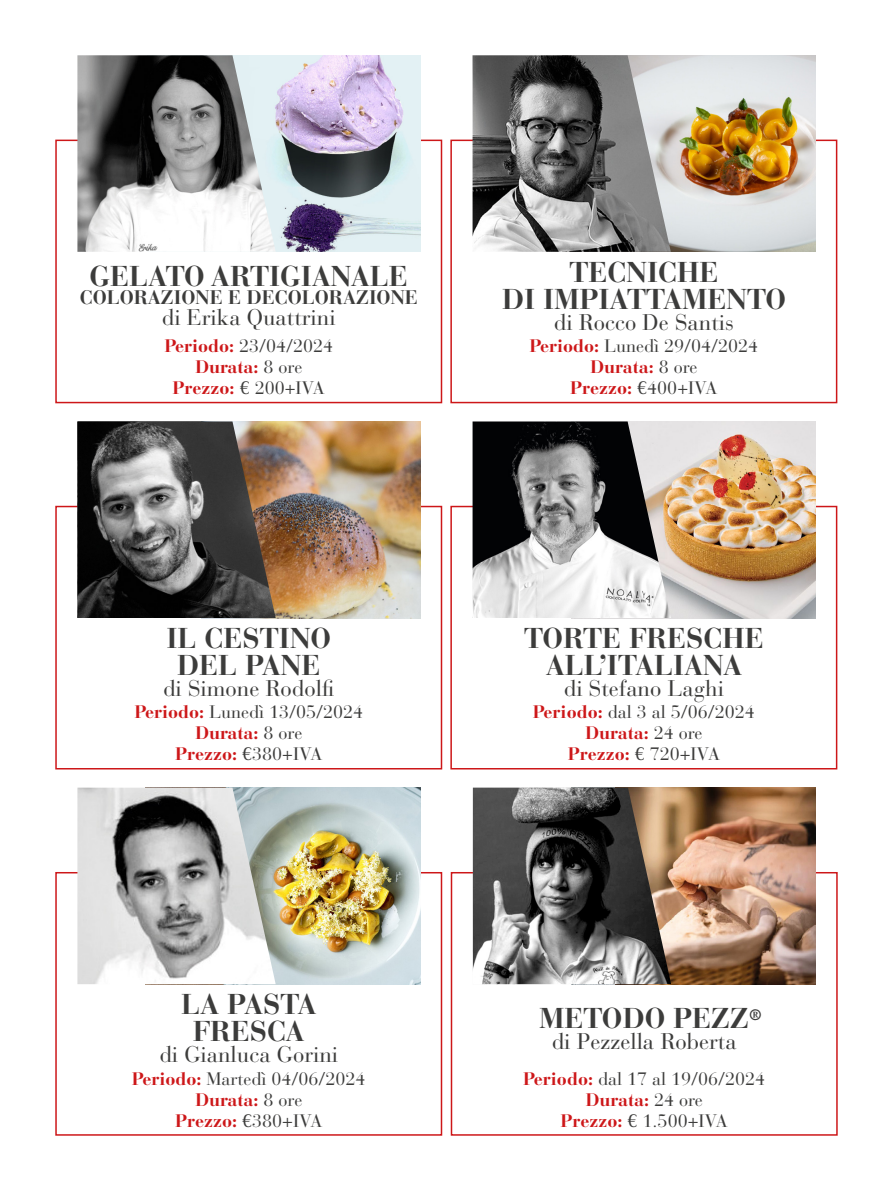
<style>
.page{position:relative;width:893px;height:1191px;background:#fff}
.page>*{position:absolute;margin:0;border:0;box-sizing:border-box;transform-origin:0 0}
.t1{font:700 28.5px/27px "Bauer Bodoni Std";color:#3c3c3b;text-align:center}
.t2{font:22.5px "Bauer Bodoni Std";color:#3c3c3b}
.t3{font:700 19.5px "Bauer Bodoni Std";color:#3c3c3b}
.t4{font:18px/21px "Bauer Bodoni Std";color:#3c3c3b;text-align:center}
.t5{font:700 18px/21px "Bauer Bodoni Std";color:#cd1719;text-align:center}
.t6{font:700 15px "Bauer Bodoni Std";color:#3c3c3b}
.s1{font-weight:400;color:#3c3c3b}
.s2{font-weight:700;color:#cd1719}
</style>
<div class="page">
<div style="left:450px;top:140px;width:387px;height:263px;border:2px solid #cd1719"></div>
<img style="left:671px;top:55px;width:144px;height:197px">
<img style="left:473px;top:55px;width:198px;height:197px">
<div style="left:450px;top:506px;width:387px;height:263px;border:2px solid #cd1719"></div>
<img style="left:671px;top:421px;width:144px;height:197px">
<img style="left:473px;top:421px;width:198px;height:197px">
<div style="left:55px;top:140px;width:387px;height:263px;border:2px solid #cd1719"></div>
<img style="left:276px;top:55px;width:144px;height:197px">
<img style="left:77px;top:55px;width:199px;height:197px">
<div style="left:55px;top:506px;width:387px;height:263px;border:2px solid #cd1719"></div>
<img style="left:77px;top:421px;width:125px;height:197px">
<img style="left:202px;top:421px;width:218px;height:197px">
<div style="left:55px;top:872px;width:387px;height:263px;border:2px solid #cd1719"></div>
<img style="left:276px;top:787px;width:144px;height:197px">
<img style="left:77px;top:787px;width:199px;height:197px">
<div style="left:451px;top:872px;width:387px;height:263px;border:2px solid #cd1719"></div>
<img style="left:473px;top:787px;width:143px;height:197px">
<img style="left:616px;top:787px;width:199px;height:197px">
<h1 class="t1" style="left:90px;top:263px;width:320px">GELATO ARTIGIANALE</h1>
<p class="t3" style="left:80px;top:286px;width:340px">COLORAZIONE E DECOLORAZIONE</p>
<p class="t2" style="left:162px;top:304px;width:175px">di Erika Quattrini</p>
<p class="t5" style="left:164px;top:335px;width:170px">Periodo: <span class="s1">23/04/2024<br></span>Durata: <span class="s1">8 ore<br></span>Prezzo: <span class="s1">€ 200+IVA</span></p>
<h1 class="t1" style="left:502px;top:258px;width:286px">TECNICHE<br>DI IMPIATTAMENTO</h1>
<p class="t2" style="left:554px;top:309px;width:182px">di Rocco De Santis</p>
<p class="t4" style="left:529px;top:336px;width:230px"><span class="s2">Periodo:</span> Lunedì 29/04/2024<br><span class="s2">Durata:</span> 8 ore<br><span class="s2">Prezzo:</span> €400+IVA</p>
<h1 class="t1" style="left:166px;top:625px;width:166px">IL CESTINO<br>DEL PANE</h1>
<p class="t2" style="left:163px;top:675px;width:173px">di Simone Rodolfi</p>
<p class="t4" style="left:134px;top:702px;width:230px"><span class="s2">Periodo:</span> Lunedì 13/05/2024<br><span class="s2">Durata:</span> 8 ore<br><span class="s2">Prezzo:</span> €380+IVA</p>
<h1 class="t1" style="left:524px;top:625px;width:241px">TORTE FRESCHE<br>ALL’ITALIANA</h1>
<p class="t2" style="left:564px;top:675px;width:162px">di Stefano Laghi</p>
<p class="t4" style="left:533px;top:702px;width:223px"><span class="s2">Periodo:</span> dal 3 al 5/06/2024<br><span class="s2">Durata:</span> 24 ore<br><span class="s2">Prezzo:</span> € 720+IVA</p>
<h1 class="t1" style="left:181px;top:991px;width:137px">LA PASTA<br>FRESCA</h1>
<p class="t2" style="left:159px;top:1041px;width:180px">di Gianluca Gorini</p>
<p class="t4" style="left:132px;top:1068px;width:235px"><span class="s2">Periodo:</span> Martedì 04/06/2024<br><span class="s2">Durata:</span> 8 ore<br><span class="s2">Prezzo:</span> €380+IVA</p>
<h1 class="t1" style="left:539px;top:1004px;width:211px">METODO PEZZ</h1>
<p class="t2" style="left:552px;top:1027px;width:186px">di Pezzella Roberta</p>
<p class="t4" style="left:523px;top:1068px;width:243px"><span class="s2">Periodo:</span> dal 17 al 19/06/2024<br><span class="s2">Durata:</span> 24 ore<br><span class="s2">Prezzo:</span> € 1.500+IVA</p>
<p class="t6" style="left:749px;top:1005px;width:13px">®</p>
</div>
